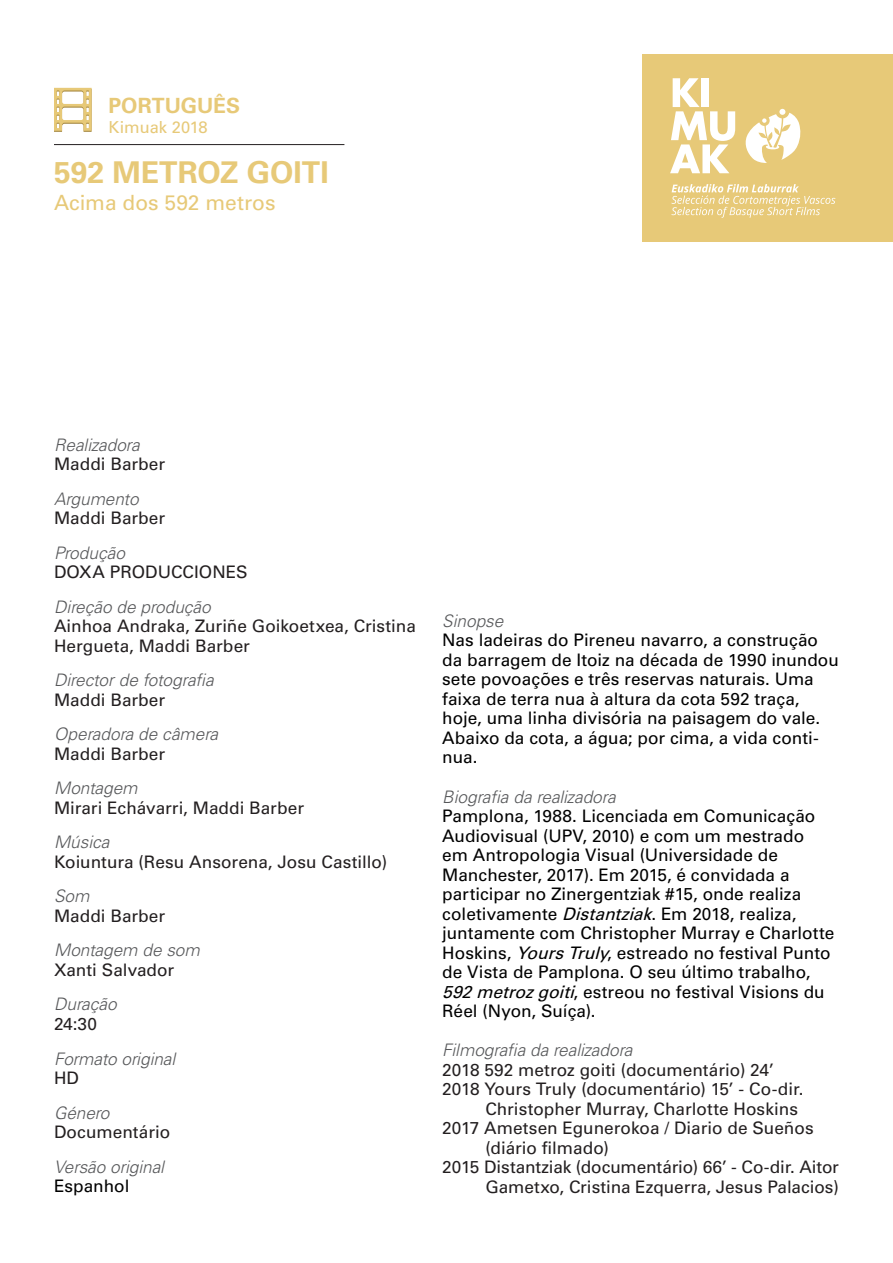
<style>
.page{position:relative;width:893px;height:1263px;background:#fff}
.page>*{position:absolute;margin:0;border:0;box-sizing:border-box;transform-origin:0 0}
.t1{font:700 30px "Univers LT Std";color:#e7c978}
.t2{font:21px "Univers LT Std";color:#e7c978}
.t3{font:700 21px "Univers LT Std";color:#e7c978}
.t4{font:17.25px/19.5px "Univers LT Std";color:#000}
.t5{font:17.25px/19.5px "Univers LT Std";color:#231f20}
.t6{font:italic 300 17.25px "Univers LT Std";letter-spacing:-.005em;color:#57585a}
.t7{font:16.5px "Univers LT Std";letter-spacing:-.005em;color:#e7c978}
.s1{font-style:italic}
</style>
<div class="page">
<hr style="left:54px;top:144px;width:290px;height:1px;background:#231f20">
<div style="left:642px;top:54px;width:251px;height:187px;background:#e7c978"></div>
<svg style="left:670px;top:78px;width:65px;height:95px"></svg>
<svg style="left:672px;top:184px;width:163px;height:34px"></svg>
<svg style="left:745px;top:109px;width:56px;height:54px"></svg>
<svg style="left:54px;top:88px;width:38px;height:44px"></svg>
<p class="t3" style="left:108px;top:93px;width:133px">PORTUGUÊS</p>
<p class="t7" style="left:108px;top:117px;width:101px">Kimuak 2018</p>
<p class="t1" style="left:54px;top:155px;width:276px">592 METROZ GOITI</p>
<p class="t2" style="left:54px;top:190px;width:223px">Acima dos 592 metros</p>
<p class="t6" style="left:54px;top:434px;width:87px">Realizadora</p>
<p class="t5" style="left:54px;top:455px;width:113px">Maddi Barber</p>
<p class="t6" style="left:54px;top:488px;width:86px">Argumento</p>
<p class="t5" style="left:54px;top:509px;width:113px">Maddi Barber</p>
<p class="t6" style="left:54px;top:542px;width:73px">Produção</p>
<p class="t5" style="left:54px;top:563px;width:195px">DOXA PRODUCCIONES</p>
<p class="t6" style="left:54px;top:596px;width:158px">Direção de produção</p>
<p class="t5" style="left:54px;top:617px;width:363px">Ainhoa Andraka, Zuriñe Goikoetxea, Cristina<br>Hergueta, Maddi Barber</p>
<p class="t6" style="left:54px;top:670px;width:161px">Director de fotografia</p>
<p class="t5" style="left:54px;top:690px;width:113px">Maddi Barber</p>
<p class="t6" style="left:54px;top:724px;width:166px">Operadora de câmera</p>
<p class="t5" style="left:54px;top:744px;width:113px">Maddi Barber</p>
<p class="t6" style="left:54px;top:778px;width:85px">Montagem</p>
<p class="t5" style="left:54px;top:798px;width:252px">Mirari Echávarri, Maddi Barber</p>
<p class="t6" style="left:54px;top:832px;width:57px">Música</p>
<p class="t5" style="left:54px;top:852px;width:335px">Koiuntura (Resu Ansorena, Josu Castillo)</p>
<p class="t6" style="left:54px;top:886px;width:37px">Som</p>
<p class="t5" style="left:54px;top:906px;width:113px">Maddi Barber</p>
<p class="t6" style="left:54px;top:940px;width:147px">Montagem de som</p>
<p class="t5" style="left:54px;top:960px;width:122px">Xanti Salvador</p>
<p class="t6" style="left:54px;top:994px;width:64px">Duração</p>
<p class="t5" style="left:54px;top:1014px;width:44px">24:30</p>
<p class="t6" style="left:54px;top:1048px;width:123px">Formato original</p>
<p class="t5" style="left:54px;top:1068px;width:26px">HD</p>
<p class="t6" style="left:54px;top:1102px;width:57px">Género</p>
<p class="t5" style="left:54px;top:1122px;width:118px">Documentário</p>
<p class="t6" style="left:54px;top:1156px;width:112px">Versão original</p>
<p class="t4" style="left:54px;top:1176px;width:77px">Espanhol</p>
<p class="t6" style="left:442px;top:610px;width:63px">Sinopse</p>
<p class="t4" style="left:442px;top:631px;width:398px">Nas ladeiras do Pireneu navarro, a construção da barragem de Itoiz na década de 1990 inundou sete povoações e três reservas naturais. Uma faixa de terra nua à altura da cota 592 traça, hoje, uma linha divisória na paisagem do vale.<br>Abaixo da cota, a água; por cima, a vida conti&shy;nua.</p>
<p class="t6" style="left:442px;top:786px;width:175px">Biografia da realizadora</p>
<p class="t4" style="left:442px;top:806px;width:375px">Pamplona, 1988. Licenciada em Comunicação Audiovisual (UPV, 2010) e com um mestrado em Antropologia Visual (Universidade de Manchester, 2017). Em 2015, é convidada a</p>
<p class="t4" style="left:442px;top:884px;width:394px">participar no Zinergentziak #15, onde realiza coletivamente <span class="s1">Distantziak</span>. Em 2018, realiza, juntamente com Christopher Murray e Charlotte Hoskins, <span class="s1">YoursTruly</span>, estreado no festival Punto de Vista de Pamplona. O seu último trabalho, <span class="s1">592metrozgoiti</span>, estreou no festival Visions du Réel (Nyon, Suíça).</p>
<p class="t6" style="left:442px;top:1039px;width:192px">Filmografia da realizadora</p>
<p class="t5" style="left:442px;top:1060px;width:333px">2018 592 metroz goiti (documentário) 24’</p>
<p class="t5" style="left:485px;top:1079px;width:320px;text-indent:-43px">2018 Yours Truly (documentário) 15’ - Co-dir.<br>Christopher Murray, Charlotte Hoskins</p>
<p class="t5" style="left:485px;top:1118px;width:330px;text-indent:-43px">2017 Ametsen Egunerokoa / Diario de Sueños (diário filmado)</p>
<p class="t5" style="left:442px;top:1157px;width:398px;text-align:right">2015 Distantziak (documentário) 66’ - Co-dir. Aitor<br>Gametxo, Cristina Ezquerra, Jesus Palacios)</p>
</div>
